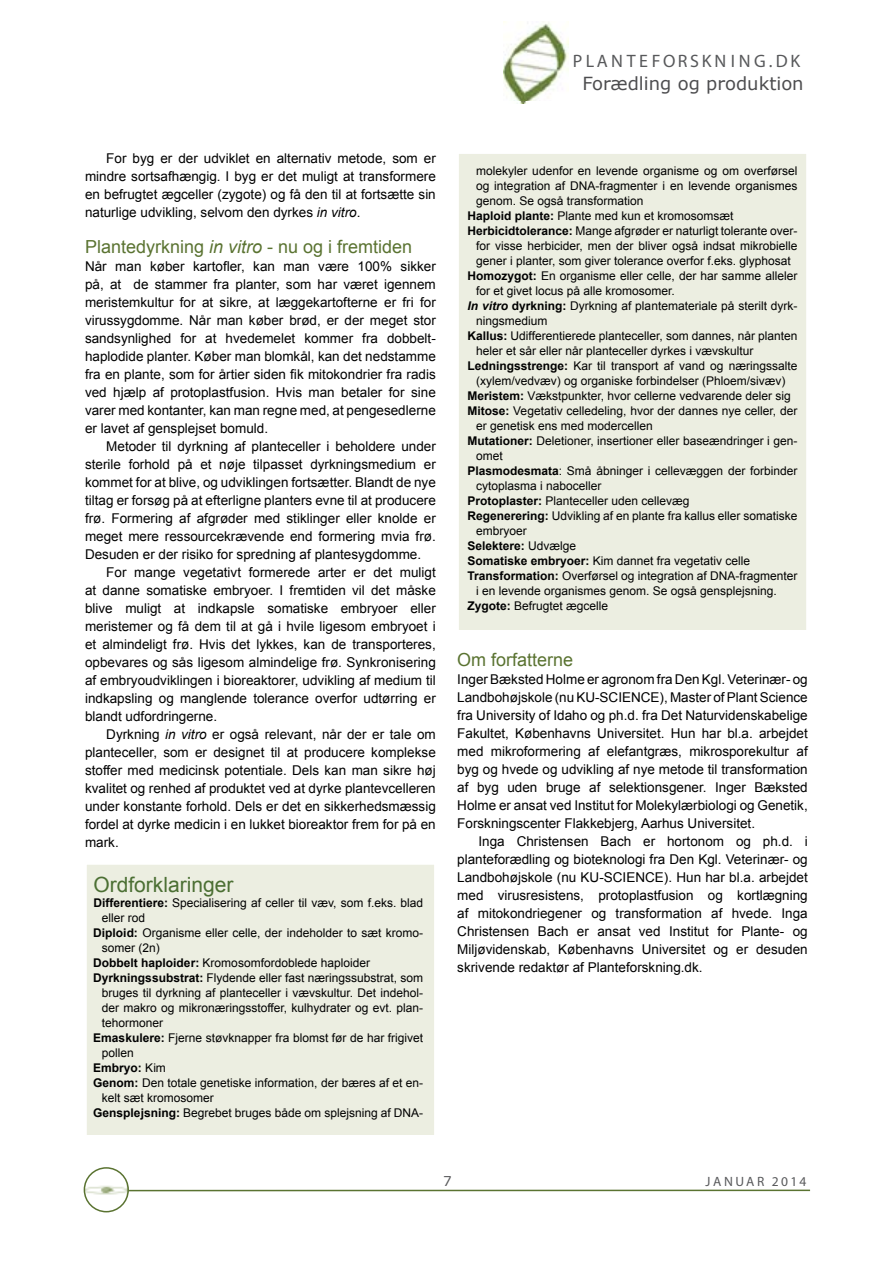
<style>
.page{position:relative;width:893px;height:1263px;background:#fff}
.page>*{position:absolute;margin:0;border:0;box-sizing:border-box;transform-origin:0 0}
.t1{font:21px "Arial";color:#4b6f33}
.t2{font:18px "Arial";color:#5a7331}
.t3{font:18px "Verdana";color:#4d4d4f}
.t4{font:18px "Myriad Pro";letter-spacing:.17em;color:#58595b}
.t5{font:13.5px/18px "Arial";color:#000;text-align:justify}
.t6{font:13.5px "Myriad Pro";letter-spacing:.17em;color:#58595b}
.t7{font:13.5px "Verdana";color:#58595b}
.t8{font:12px "Arial";color:#000}
.t9{font:700 12px "Arial";color:#000}
.s1{font-style:italic}
.s2{font-weight:700}
.s3{font-weight:400}
.s4{font-weight:700;font-style:italic}
</style>
<div class="page">
<img style="left:504px;top:21px;width:65px;height:83px">
<img style="left:84px;top:1168px;width:44px;height:44px;border-radius:22px">
<div style="left:84px;top:1167px;width:45px;height:45px;border:2px solid #5a7331;border-radius:50%"></div>
<hr style="left:128px;top:1189px;width:682px;height:2px;background:#5a7331">
<div style="left:457px;top:152px;width:351px;height:479px;background:#eceee1;border:2px solid #fff"></div>
<div style="left:85px;top:863px;width:351px;height:273px;background:#eceee1;border:2px solid #fff"></div>
<h2 class="t4" style="left:573px;top:50px;width:229px">PLANTEFORSKNING.DK</h2>
<h2 class="t3" style="left:582px;top:71px;width:223px">Forædling og produktion</h2>
<p class="t5" style="left:85px;top:149px;width:352px;text-indent:21px">For byg er der udviklet en alternativ metode, som er mindre sortsafhængig. I byg er det muligt at transformere en befrugtet ægceller (zygote) og få den til at fortsætte sin naturlige udvikling, selvom den dyrkes <span class="s1">in vitro</span>.</p>
<h2 class="t2" style="left:85px;top:235px;width:329px">Plantedyrkning <span class="s1">in vitro</span> - nu og i fremtiden</h2>
<p class="t5" style="left:85px;top:257px;width:352px">Når man køber kartofler, kan man være 100% sikker på, at de stammer fra planter, som har været igennem meristemkultur for at sikre, at læggekartofterne er fri for virussygdomme. Når man køber brød, er der meget stor sandsynlighed for at hvedemelet kommer fra dobbelt&shy;haplodide planter. Køber man blomkål, kan det nedstamme fra en plante, som for årtier siden fik mitokondrier fra radis ved hjælp af protoplastfusion. Hvis man betaler for sine varer med kontanter, kan man regne med, at pengesedlerne er lavet af gensplejset bomuld.</p>
<p class="t5" style="left:85px;top:437px;width:352px;text-indent:21px">Metoder til dyrkning af planteceller i beholdere under sterile forhold på et nøje tilpasset dyrkningsmedium er kommet for at blive, og udviklingen fortsætter. Blandt de nye tiltag er forsøg på at efterligne planters evne til at producere frø. Formering af afgrøder med stiklinger eller knolde er meget mere ressourcekrævende end formering mvia frø.<br>Desuden er der risiko for spredning af plantesygdomme.</p>
<p class="t5" style="left:85px;top:563px;width:352px;text-indent:21px">For mange vegetativt formerede arter er det muligt at danne somatiske embryoer. I fremtiden vil det måske blive muligt at indkapsle somatiske embryoer eller meristemer og få dem til at gå i hvile ligesom embryoet i et almindeligt frø. Hvis det lykkes, kan de transporteres, opbevares og sås ligesom almindelige frø. Synkronisering af embryoudviklingen i bioreaktorer, udvikling af medium til indkapsling og manglende tolerance overfor udtørring er blandt udfordringerne.</p>
<p class="t5" style="left:85px;top:725px;width:352px;text-indent:21px">Dyrkning <span class="s1">in vitro</span> er også relevant, når der er tale om planteceller, som er designet til at producere komplekse stoffer med medicinsk potentiale. Dels kan man sikre høj kvalitet og renhed af produktet ved at dyrke plantevcelleren under konstante forhold. Dels er det en sikkerhedsmæssig fordel at dyrke medicin i en lukket bioreaktor frem for på en mark.</p>
<h1 class="t1" style="left:93px;top:871px;width:142px">Ordforklaringer</h1>
<p class="t8" style="left:93px;top:895px;width:331px"><span class="s2">Differentiere:</span> Specialisering af celler til væv, som f.eks. blad</p>
<p class="t8" style="left:102px;top:910px;width:45px">eller rod</p>
<p class="t8" style="left:93px;top:925px;width:331px"><span class="s2">Diploid:</span> Organisme eller celle, der indeholder to sæt kromo-</p>
<p class="t8" style="left:102px;top:940px;width:60px">somer (2n)</p>
<p class="t8" style="left:93px;top:955px;width:278px"><span class="s2">Dobbelt haploider:</span> Kromosomfordoblede haploider</p>
<p class="t8" style="left:93px;top:970px;width:331px"><span class="s2">Dyrkningssubstrat:</span> Flydende eller fast næringssubstrat, som</p>
<p class="t8" style="left:102px;top:985px;width:323px">bruges til dyrkning af planteceller i vævskultur. Det indehol-</p>
<p class="t8" style="left:102px;top:1000px;width:323px">der makro og mikronæringsstoffer, kulhydrater og evt. plan-</p>
<p class="t8" style="left:102px;top:1015px;width:63px">tehormoner</p>
<p class="t8" style="left:93px;top:1030px;width:331px"><span class="s2">Emaskulere:</span> Fjerne støvknapper fra blomst før de har frigivet</p>
<p class="t8" style="left:102px;top:1045px;width:34px">pollen</p>
<p class="t9" style="left:93px;top:1060px;width:74px">Embryo: <span class="s3">Kim</span></p>
<p class="t8" style="left:93px;top:1075px;width:331px"><span class="s2">Genom:</span> Den totale genetiske information, der bæres af et en-</p>
<p class="t8" style="left:102px;top:1090px;width:114px">kelt sæt kromosomer</p>
<p class="t8" style="left:93px;top:1105px;width:331px"><span class="s2">Gensplejsning:</span> Begrebet bruges både om splejsning af DNA-</p>
<p class="t8" style="left:476px;top:163px;width:323px">molekyler udenfor en levende organisme og om overførsel</p>
<p class="t8" style="left:476px;top:178px;width:323px">og integration af DNA-fragmenter i en levende organismes</p>
<p class="t8" style="left:476px;top:193px;width:169px">genom. Se også transformation</p>
<p class="t8" style="left:467px;top:208px;width:268px"><span class="s2">Haploid plante:</span> Plante med kun et kromosomsæt</p>
<p class="t8" style="left:467px;top:223px;width:331px"><span class="s2">Herbicidtolerance:</span> Mange afgrøder er naturligt tolerante over-</p>
<p class="t8" style="left:476px;top:238px;width:323px">for visse herbicider, men der bliver også indsat mikrobielle</p>
<p class="t8" style="left:476px;top:253px;width:316px">gener i planter, som giver tolerance overfor f.eks. glyphosat</p>
<p class="t8" style="left:467px;top:268px;width:331px"><span class="s2">Homozygot:</span> En organisme eller celle, der har samme alleler</p>
<p class="t8" style="left:476px;top:283px;width:200px">for et givet locus på alle kromosomer.</p>
<p class="t8" style="left:467px;top:298px;width:331px"><span class="s4">In vitro</span> <span class="s2">dyrkning:</span> Dyrkning af plantemateriale på sterilt dyrk-</p>
<p class="t8" style="left:476px;top:313px;width:73px">ningsmedium</p>
<p class="t8" style="left:467px;top:328px;width:331px"><span class="s2">Kallus:</span> Udifferentierede planteceller, som dannes, når planten</p>
<p class="t8" style="left:476px;top:343px;width:279px">heler et sår eller når planteceller dyrkes i vævskultur</p>
<p class="t8" style="left:467px;top:358px;width:331px"><span class="s2">Ledningsstrenge:</span> Kar til transport af vand og næringssalte</p>
<p class="t8" style="left:476px;top:373px;width:311px">(xylem/vedvæv) og organiske forbindelser (Phloem/sivæv)</p>
<p class="t8" style="left:467px;top:388px;width:325px"><span class="s2">Meristem:</span> Vækstpunkter, hvor cellerne vedvarende deler sig</p>
<p class="t8" style="left:467px;top:403px;width:331px"><span class="s2">Mitose:</span> Vegetativ celledeling, hvor der dannes nye celler, der</p>
<p class="t8" style="left:476px;top:418px;width:178px">er genetisk ens med modercellen</p>
<p class="t8" style="left:467px;top:433px;width:331px"><span class="s2">Mutationer:</span> Deletioner, insertioner eller baseændringer i gen-</p>
<p class="t8" style="left:476px;top:448px;width:28px">omet</p>
<p class="t8" style="left:467px;top:463px;width:331px"><span class="s2">Plasmodesmata</span>: Små åbninger i cellevæggen der forbinder</p>
<p class="t8" style="left:476px;top:478px;width:127px">cytoplasma i naboceller</p>
<p class="t8" style="left:467px;top:493px;width:224px"><span class="s2">Protoplaster:</span> Planteceller uden cellevæg</p>
<p class="t8" style="left:467px;top:508px;width:331px"><span class="s2">Regenerering:</span> Udvikling af en plante fra kallus eller somatiske</p>
<p class="t8" style="left:476px;top:523px;width:52px">embryoer</p>
<p class="t9" style="left:467px;top:538px;width:110px">Selektere: <span class="s3">Udvælge</span></p>
<p class="t8" style="left:467px;top:553px;width:284px"><span class="s2">Somatiske embryoer:</span> Kim dannet fra vegetativ celle</p>
<p class="t8" style="left:467px;top:568px;width:331px"><span class="s2">Transformation:</span> Overførsel og integration af DNA-fragmenter</p>
<p class="t8" style="left:476px;top:583px;width:302px">i en levende organismes genom. Se også gensplejsning.</p>
<p class="t8" style="left:467px;top:598px;width:142px"><span class="s2">Zygote:</span> Befrugtet ægcelle</p>
<h2 class="t2" style="left:457px;top:648px;width:118px">Om forfatterne</h2>
<p class="t5" style="left:457px;top:670px;width:352px">Inger Bæksted Holme er agronom fra Den Kgl. Veterinær- og Landbohøjskole (nu KU-SCIENCE), Master of Plant Science fra University of Idaho og ph.d. fra Det Naturvidenskabelige Fakultet, Københavns Universitet. Hun har bl.a. arbejdet med mikroformering af elefantgræs, mikrosporekultur af byg og hvede og udvikling af nye metode til transformation af byg uden bruge af selektionsgener. Inger Bæksted Holme er ansat ved Institut for Molekylærbiologi og Genetik, Forskningscenter Flakkebjerg, Aarhus Universitet.</p>
<p class="t5" style="left:457px;top:832px;width:352px;text-indent:21px">Inga Christensen Bach er hortonom og ph.d. i planteforædling og bioteknologi fra Den Kgl. Veterinær- og Landbohøjskole (nu KU-SCIENCE). Hun har bl.a. arbejdet med virusresistens, protoplastfusion og kortlægning af mitokondriegener og transformation af hvede. Inga Christensen Bach er ansat ved Institut for Plante- og Miljøvidenskab, Københavns Universitet og er desuden skrivende redaktør af Planteforskning.dk.</p>
<p class="t7" style="left:443px;top:1172px;width:10px">7</p>
<p class="t6" style="left:706px;top:1173px;width:102px">JANUAR 2014</p>
</div>
